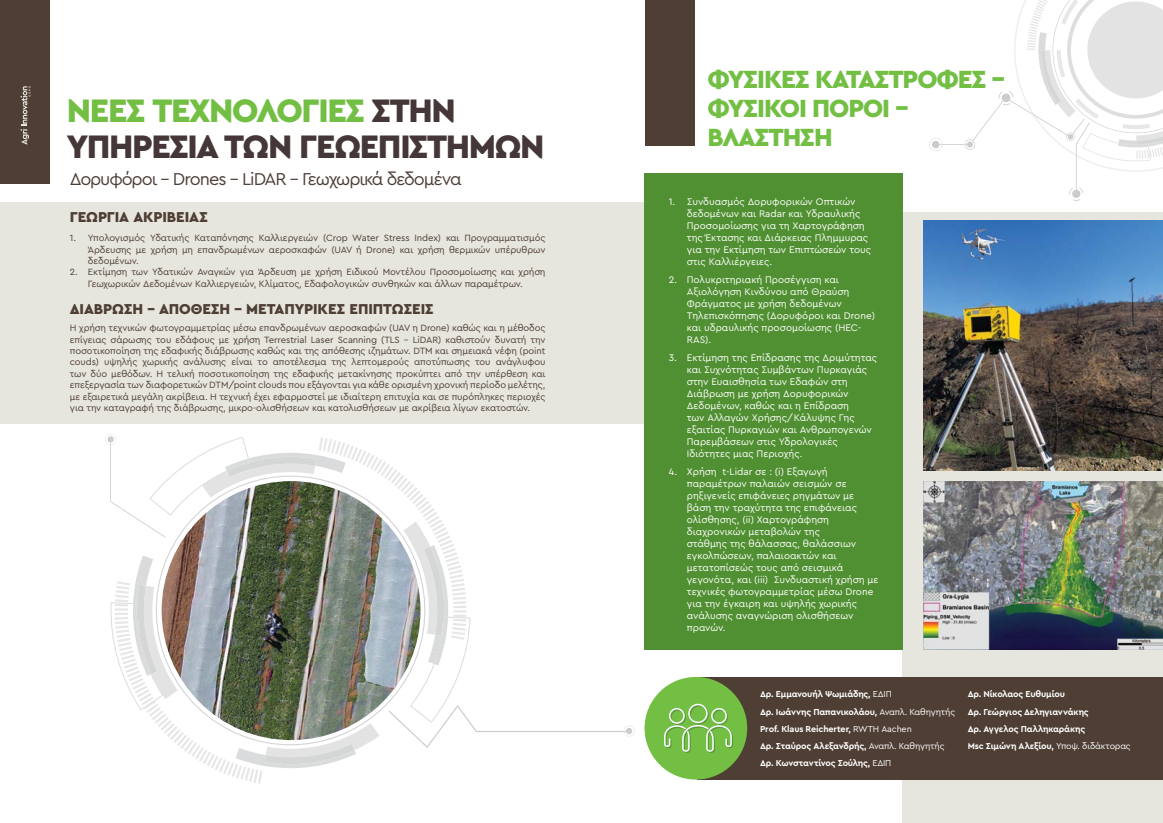
<style>
.page{position:relative;width:1163px;height:823px;background:#fff}
.page>*{position:absolute;margin:0;border:0;box-sizing:border-box;transform-origin:0 0}
.t1{font:900 34px/36px "Cera Pro";letter-spacing:-.04em;color:#453737}
.t2{font:900 26px/29px "Cera Pro";letter-spacing:-.04em;color:#72bf44}
.t3{font:18px "Cera Pro";letter-spacing:-.06em;color:#4f4038}
.t4{font:900 15px "Cera Pro";letter-spacing:-.005em;color:#4e3e34}
.t5{font:10px/12px "Cera Pro";color:#fff}
.t6{font:9.5px/11.4px "Cera Pro";letter-spacing:-.01em;color:#4e3e34;text-align:justify}
.t7{font:700 9px/17px "Cera Pro";letter-spacing:-.015em;color:#fff}
.s1{color:#72bf44}
.s2{font-weight:400}
</style>
<div class="page">
<div style="left:0;top:202px;width:660px;height:222px;background:#e6e5de"></div>
<div style="left:902px;top:212px;width:260px;height:610px;background:#e6e5de"></div>
<div style="left:644px;top:173px;width:258px;height:476px;background:#519032"></div>
<div style="left:0;top:0;width:50px;height:184px;background:#4e3e34"></div>
<div style="left:645px;top:0;width:49px;height:145px;background:#4e3e34"></div>
<svg style="left:105px;top:434px;width:529px;height:349px"></svg>
<svg style="left:929px;top:0;width:233px;height:201px"></svg>
<div style="left:697px;top:676px;width:465px;height:103px;background:#4e3e34"></div>
<div style="left:644px;top:676px;width:103px;height:103px;background:#72bf44;border-radius:50%"></div>
<svg style="left:664px;top:703px;width:69px;height:49px"></svg>
<img style="left:162px;top:481px;width:258px;height:258px;border-radius:129px">
<img style="left:923px;top:220px;width:239px;height:250px">
<svg style="left:21px;top:86px;width:10px;height:59px"></svg>
<img style="left:923px;top:481px;width:239px;height:168px">
<h1 class="t1" style="left:67px;top:91px;width:479px"><span class="s1">ΝΕΕΣ ΤΕΧΝΟΛΟΓΙΕΣ</span> ΣΤΗΝ<br>ΥΠΗΡΕΣΙΑ ΤΩΝ ΓΕΩΕΠΙΣΤΗΜΩΝ</h1>
<h3 class="t3" style="left:70px;top:167px;width:393px">Δορυφόροι – Drones – LiDAR – Γεωχωρικά δεδομένα</h3>
<h3 class="t4" style="left:70px;top:207px;width:139px">ΓΕΩΡΓΙΑ ΑΚΡΙΒΕΙΑΣ</h3>
<p class="t6" style="left:88px;top:232px;width:459px;text-indent:-18px">1. Υπολογισμός Υδατικής Καταπόνησης Καλλιεργειών (Crop Water Stress Index) και Προγραμματισμός Άρδευσης με χρήση μη επανδρωμένων αεροσκαφών (UAV ή Drone) και χρήση θερμικών υπέρυθρων δεδομένων.</p>
<p class="t6" style="left:70px;top:266px;width:477px;text-align:center">2. Εκτίμηση των Υδατικών Αναγκών για Άρδευση με χρήση Ειδικού Μοντέλου Προσομοίωσης και χρήση<br>Γεωχωρικών Δεδομένων Καλλιεργειών, Κλίματος, Εδαφολογικών συνθηκών και άλλων παραμέτρων.</p>
<p class="t6" style="left:70px;top:322px;width:477px">Η χρήση τεχνικών φωτογραμμετρίας μέσω επανδρωμένων αεροσκαφών (UAV η Drone) καθώς και η μέθοδος επίγειας σάρωσης του εδάφους με χρήση Terrestrial Laser Scanning (TLS - LiDAR) καθιστούν δυνατή την ποσοτικοποίηση της εδαφικής διάβρωσης καθώς και της απόθεσης ιζημάτων. DTM και σημειακά νέφη (point couds) υψηλής χωρικής ανάλυσης είναι το αποτέλεσμα της λεπτομερούς αποτύπωσης του ανάγλυφου των δύο μεθόδων. Η τελική ποσοτικοποίηση της εδαφικής μετακίνησης προκύπτει από την υπέρθεση και επεξεργασία των διαφορετικών DTM/point clouds που εξάγονται για κάθε ορισμένη χρονική περίοδο μελέτης, με εξαιρετικά μεγάλη ακρίβεια. Η τεχνική έχει εφαρμοστεί με ιδιαίτερη επιτυχία και σε πυρόπληκες περιοχές για την καταγραφή της διάβρωσης, μικρο-ολισθήσεων και κατολισθήσεων με ακρίβεια λίγων εκατοστών.</p>
<h3 class="t4" style="left:70px;top:298px;width:365px">ΔΙΑΒΡΩΣΗ - ΑΠΟΘΕΣΗ - ΜΕΤΑΠΥΡΙΚΕΣ ΕΠΙΠΤΩΣΕΙΣ</h3>
<h2 class="t2" style="left:707px;top:63px;width:299px">ΦΥΣΙΚΕΣ ΚΑΤΑΣΤΡΟΦΕΣ -<br>ΦΥΣΙΚΟΊ ΠΌΡΟΙ -<br>ΒΛΆΣΤΗΣΗ</h2>
<p class="t5" style="left:686px;top:194px;width:186px;text-indent:-18px">1. Συνδυασμός Δορυφορικών Οπτικών δεδομένων και Radar και Υδραυλικής Προσομοίωσης για τη Χαρτογράφηση της Έκτασης και Διάρκειας Πλημμυρας για την Εκτίμηση των Επιπτώσεών τους στις Καλλιέργειες.</p>
<p class="t5" style="left:686px;top:272px;width:190px;text-indent:-18px">2. Πολυκριτηριακή Προσέγγιση και<br>Αξιολόγηση Κινδύνου από Θραύση<br>Φράγματος με χρήση δεδομένων<br>Τηλεπισκόπησης (Δορυφόροι και Drone) και υδραυλικής προσομοίωσης (HEC-<br>RAS).</p>
<p class="t5" style="left:686px;top:350px;width:192px;text-indent:-18px">3. Εκτίμηση της Επίδρασης της Δριμύτητας και Συχνότητας Συμβάντων Πυρκαγιάς στην Ευαισθησία των Εδαφών στη Διάβρωση με χρήση Δορυφορικών Δεδομένων, καθώς και η Επίδραση<br>των Αλλαγών Χρήσης/Κάλυψης Γης εξαιτίας Πυρκαγιών και Ανθρωπογενών Παρεμβάσεων στις Υδρολογικές Ιδιότητες μιας Περιοχής.</p>
<p class="t5" style="left:686px;top:464px;width:193px;text-indent:-18px">4. Χρήση t-Lidar σε : (i) Εξαγωγή παραμέτρων παλαιών σεισμών σε ρηξιγενείς επιφάνειες ρηγμάτων με βάση την τραχύτητα της επιφάνειας ολίσθησης, (ii) Χαρτογράφηση διαχρονικών μεταβολών της<br>στάθμης της θάλασσας, θαλάσσιων εγκολπώσεων, παλαιοακτών και μετατοπίσεώς τους από σεισμικά γεγονότα, και (iii) Συνδυαστική χρήση με τεχνικές φωτογραμμετρίας μέσω Drone για την έγκαιρη και υψηλής χωρικής ανάλυσης αναγνώριση ολισθήσεων πρανών.</p>
<p class="t7" style="left:760px;top:685px;width:196px">Δρ. Εμμανουήλ Ψωμιάδης, <span class="s2">ΕΔΙΠ<br></span>Δρ. Ιωάννης Παπανικολάου, <span class="s2">Αναπλ. Καθηγητής </span>Prof. Klaus Reicherter, <span class="s2">RWTH Aachen<br></span>Δρ. Σταύρος Αλεξανδρής, <span class="s2">Αναπλ. Καθηγητής </span>Δρ. Κωνσταντίνος Σούλης, <span class="s2">ΕΔΙΠ</span></p>
<p class="t7" style="left:967px;top:685px;width:164px">Δρ. Νίκολαος Ευθυμίου<br>Δρ. Γεώργιος Δεληγιαννάκης<br>Δρ. Αγγελος Παλληκαράκης<br>Msc Σιμώνη Αλεξίου, <span class="s2">Υποψ. διδάκτορας</span></p>
</div>
